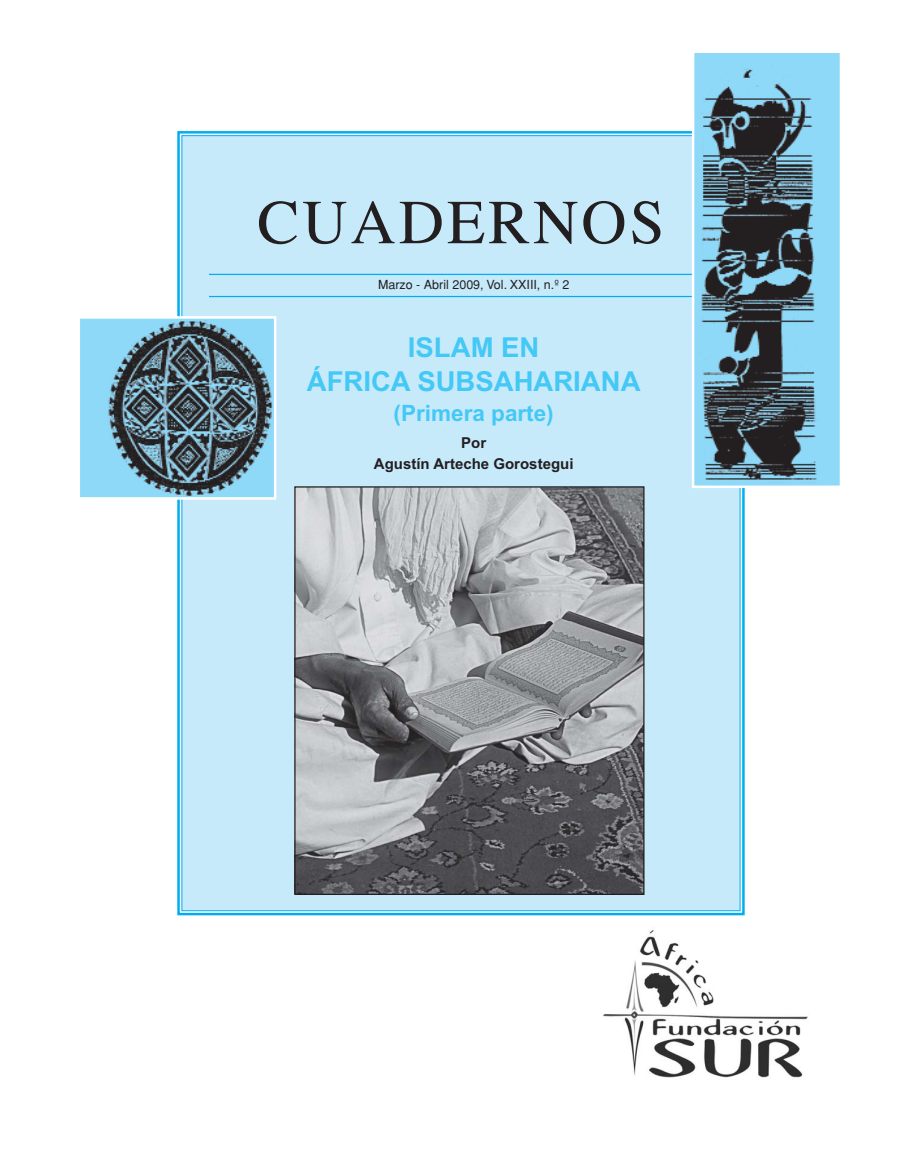
<style>
.page{position:relative;width:922px;height:1170px;background:#fff}
.page>*{position:absolute;margin:0;border:0;box-sizing:border-box;transform-origin:0 0}
.t1{font:62.5px "Times";letter-spacing:.05em;color:#231f20}
.t2{font:700 27.5px/33.8px "Arial";color:#44c8f5;text-align:center}
.t3{font:700 22.5px "Arial";color:#44c8f5}
.t4{font:700 15px/21.2px "Arial";color:#231f20;text-align:center}
.t5{font:12.5px "Helvetica";color:#231f20}
</style>
<div class="page">
<div style="left:182px;top:136px;width:558px;height:774px;background:#c7eafb"></div>
<hr style="left:209px;top:274px;width:529px;height:1px;background:#00aeef">
<hr style="left:209px;top:296px;width:529px;height:1px;background:#00aeef">
<div style="left:693px;top:52px;width:147px;height:435px;background:#8ed8f8"></div>
<img style="left:694px;top:62px;width:123px;height:423px">
<div style="left:691px;top:50px;width:151px;height:438px;border:2px solid #fff"></div>
<div style="left:79px;top:317px;width:196px;height:181px;background:#8ed8f8"></div>
<img style="left:108px;top:320px;width:165px;height:176px">
<div style="left:78px;top:316px;width:198px;height:183px;border:2px solid #fff"></div>
<img style="left:296px;top:488px;width:346px;height:404px">
<div style="left:294px;top:486px;width:350px;height:408px;border:1px solid #231f20"></div>
<img style="left:603px;top:930px;width:205px;height:148px">
<h1 class="t1" style="left:257px;top:199px;width:408px">CUADERNOS</h1>
<p class="t5" style="left:378px;top:280px;width:193px">Marzo - Abril 2009, Vol. XXIII, n.º 2</p>
<h2 class="t2" style="left:307px;top:333px;width:335px">ISLAM EN<br>ÁFRICA SUBSAHARIANA</h2>
<h3 class="t3" style="left:393px;top:405px;width:162px">(Primera parte)</h3>
<p class="t4" style="left:374px;top:433px;width:201px">Por<br>Agustín Arteche Gorostegui</p>
</div>
